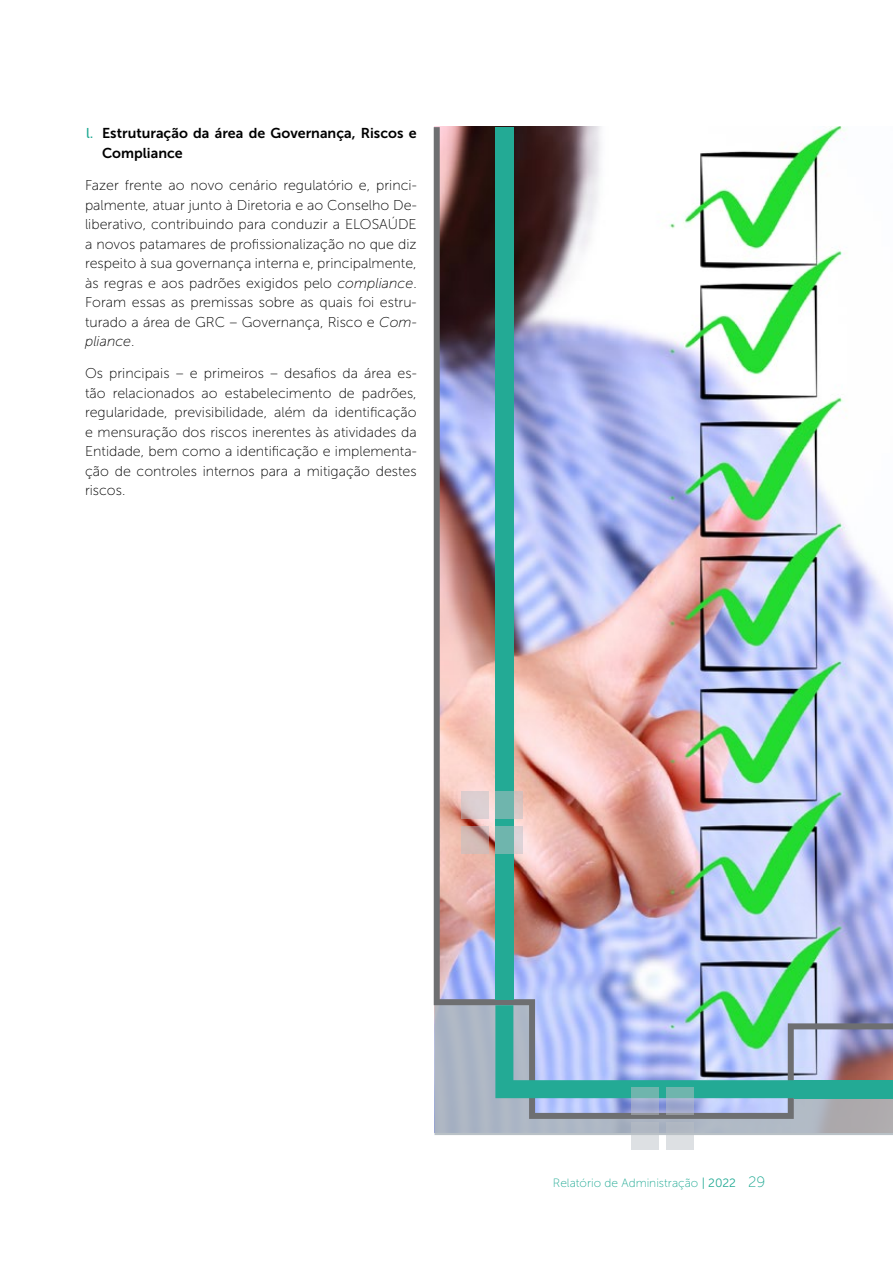
<style>
.page{position:relative;width:893px;height:1263px;background:#fff}
.page>*{position:absolute;margin:0;border:0;box-sizing:border-box;transform-origin:0 0}
.t1{font:14.25px/19.5px "Museo Sans 100";color:#000;text-align:justify}
.t2{font:14.25px/19.5px "Museo Sans 700";color:#000}
.t3{font:12px "Museo Sans 100";color:#23aa95}
.s1{font-family:"Museo Sans 500";color:#23aa95}
.s2{font-style:italic}
.s3{font-family:"Museo Sans 300"}
.s4{font-size:15px}
</style>
<div class="page">
<svg style="left:434px;top:1119px;width:459px;height:16px;background:#aeb6c0"></svg>
<img style="left:434px;top:127px;width:459px;height:992px">
<div style="left:495px;top:127px;width:18px;height:872px;background:#23aa95"></div>
<svg style="left:495px;top:1005px;width:335px;height:93px;background:#8cbacd"></svg>
<div style="left:794px;top:1080px;width:99px;height:18px;background:#23aa95"></div>
<svg style="left:461px;top:791px;width:28px;height:28px"></svg>
<svg style="left:495px;top:791px;width:28px;height:28px"></svg>
<svg style="left:461px;top:826px;width:28px;height:28px"></svg>
<svg style="left:495px;top:826px;width:28px;height:28px"></svg>
<svg style="left:631px;top:1087px;width:28px;height:28px"></svg>
<svg style="left:666px;top:1087px;width:28px;height:28px"></svg>
<svg style="left:631px;top:1122px;width:28px;height:28px"></svg>
<svg style="left:666px;top:1122px;width:28px;height:28px"></svg>
<p class="t2" style="left:102px;top:124px;width:316px;text-indent:-16px"><span class="s1">l.</span> Estruturação da área de Governança, Riscos e<br>Compliance</p>
<p class="t1" style="left:85px;top:176px;width:333px">Fazer frente ao novo cenário regulatório e, princi&shy;palmente, atuar junto à Diretoria e ao Conselho De&shy;liberativo, contribuindo para conduzir a ELOSAÚDE a novos patamares de profissionalização no que diz respeito à sua governança interna e, principalmente, às regras e aos padrões exigidos pelo <span class="s2">compliance</span>.<br>Foram essas as premissas sobre as quais foi estru&shy;turado a área de GRC – Governança, Risco e <span class="s2">Com&shy;pliance</span>.</p>
<p class="t1" style="left:85px;top:364px;width:333px">Os principais – e primeiros – desafios da área es&shy;tão relacionados ao estabelecimento de padrões, regularidade, previsibilidade, além da identificação e mensuração dos riscos inerentes às atividades da Entidade, bem como a identificação e implementa&shy;ção de controles internos para a mitigação destes riscos.</p>
<p class="t3" style="left:553px;top:1176px;width:214px">Relatório de Administração <span class="s3">| 2022</span> <span class="s4">29</span></p>
</div>
